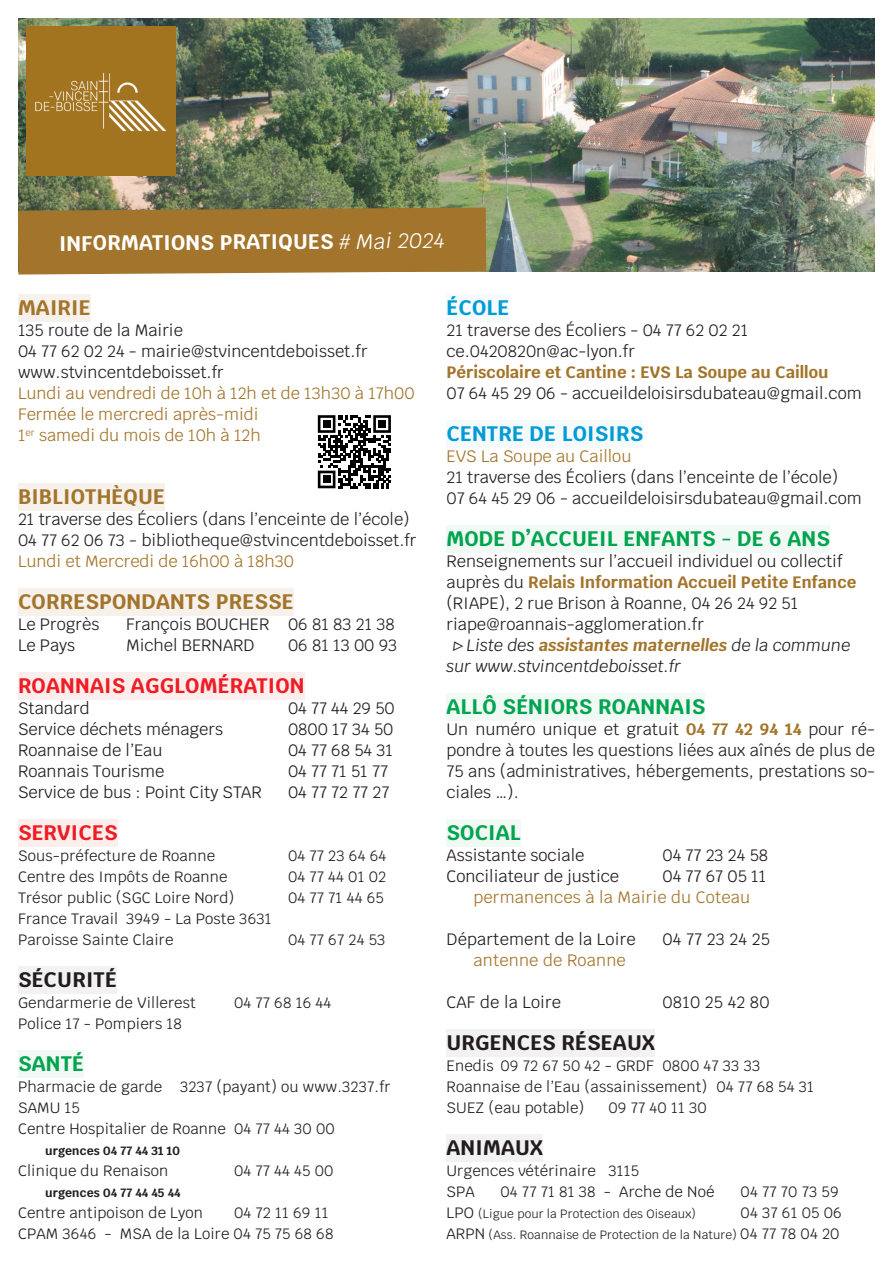
<style>
.page{position:relative;width:893px;height:1263px;background:#fff}
.page>*{position:absolute;margin:0;border:0;box-sizing:border-box;transform-origin:0 0}
.t1{font:700 21px "Krub";letter-spacing:.01em;color:#00a44f}
.t2{font:700 21px "Krub";letter-spacing:.01em;color:#a3742b}
.t3{font:700 21px "Krub";letter-spacing:.01em;color:#221d1c}
.t4{font:700 21px "Krub";letter-spacing:.01em;color:#ee1d23}
.t5{font:700 21px "Krub";color:#fff}
.t6{font:700 21px "Krub";letter-spacing:.01em;color:#009bd5}
.t7{font:16.5px/21px "Krub";color:#231f20}
.t8{font:16.5px/21px "Krub";color:#a3742b}
.t9{font:16.5px "Krub";color:#221d1c}
.t10{font:700 16.5px "Krub";color:#a3742b}
.t11{font:15px/21px "Krub";letter-spacing:.01em;color:#231f20}
.t12{font:12px "Krub";letter-spacing:.01em;color:#231f20}
.t13{font:700 12px "Krub";letter-spacing:.01em;color:#231f20}
.s1{font-weight:400;font-style:italic}
.s2{font-weight:700;color:#a3742b}
.s3{font-style:italic}
.s4{font-weight:700;font-style:italic;color:#a3742b}
.s5{font-size:15px}
</style>
<div class="page">
<div style="left:18px;top:294px;width:73px;height:27px;background:#f6f1eb"></div>
<svg style="left:318px;top:415px;width:73px;height:73px"></svg>
<div style="left:323px;top:420px;width:7px;height:8px;background:#000"></div>
<div style="left:378px;top:420px;width:8px;height:8px;background:#000"></div>
<div style="left:323px;top:476px;width:7px;height:7px;background:#000"></div>
<div style="left:18px;top:672px;width:287px;height:27px;background:#fdeeee"></div>
<div style="left:18px;top:966px;width:99px;height:27px;background:#f2f2f2"></div>
<div style="left:18px;top:1050px;width:66px;height:27px;background:#f0f9f4"></div>
<div style="left:446px;top:819px;width:75px;height:27px;background:#f0f9f4"></div>
<div style="left:446px;top:1134px;width:97px;height:27px;background:#f2f2f2"></div>
<div style="left:446px;top:1029px;width:209px;height:27px;background:#f2f2f2"></div>
<div style="left:18px;top:819px;width:99px;height:27px;background:#fdeeee"></div>
<div style="left:446px;top:294px;width:63px;height:27px;background:#f5fbfd"></div>
<div style="left:18px;top:483px;width:147px;height:27px;background:#f6f1eb"></div>
<div style="left:446px;top:420px;width:197px;height:27px;background:#f5fbfd"></div>
<div style="left:446px;top:525px;width:384px;height:27px;background:#f0f9f4"></div>
<div style="left:446px;top:693px;width:259px;height:27px;background:#f0f9f4"></div>
<div style="left:18px;top:588px;width:276px;height:27px;background:#f6f1eb"></div>
<img style="left:18px;top:18px;width:857px;height:253px">
<img style="left:26px;top:26px;width:149px;height:149px">
<div style="left:18px;top:208px;width:468px;height:66px;background:#a3742b"></div>
<p class="t5" style="left:59px;top:229px;width:388px">INFORMATIONS PRATIQUES <span class="s1"># Mai 2024</span></p>
<p class="t2" style="left:18px;top:294px;width:74px">MAIRIE</p>
<p class="t7" style="left:18px;top:320px;width:351px">135 route de la Mairie<br>04 77 62 02 24 - mairie@stvincentdeboisset.fr www.stvincentdeboisset.fr</p>
<p class="t8" style="left:18px;top:383px;width:398px">Lundi au vendredi de 10h à 12h et de 13h30 à 17h00<br>Fermée le mercredi après-midi<br>1<sup>er</sup> samedi du mois de 10h à 12h</p>
<p class="t2" style="left:18px;top:483px;width:148px">BIBLIOTHÈQUE</p>
<p class="t7" style="left:18px;top:509px;width:400px">21 traverse des Écoliers (dans l’enceinte de l’école)<br>04 77 62 06 73 - bibliotheque@stvincentdeboisset.fr</p>
<p class="t8" style="left:18px;top:551px;width:278px">Lundi et Mercredi de 16h00 à 18h30</p>
<p class="t2" style="left:18px;top:588px;width:277px">CORRESPONDANTS PRESSE</p>
<p class="t7" style="left:18px;top:614px;width:83px">Le Progrès</p>
<p class="t7" style="left:126px;top:614px;width:270px">François BOUCHER 06 81 83 21 38</p>
<p class="t7" style="left:18px;top:635px;width:59px">Le Pays</p>
<p class="t7" style="left:126px;top:635px;width:130px">Michel BERNARD</p>
<p class="t7" style="left:288px;top:635px;width:111px">06 81 13 00 93</p>
<p class="t4" style="left:18px;top:672px;width:288px">ROANNAIS AGGLOMÉRATION</p>
<p class="t7" style="left:18px;top:698px;width:73px">Standard</p>
<p class="t7" style="left:288px;top:698px;width:108px">04 77 44 29 50</p>
<p class="t7" style="left:18px;top:719px;width:207px">Service déchets ménagers</p>
<p class="t7" style="left:288px;top:719px;width:107px">0800 17 34 50</p>
<p class="t7" style="left:18px;top:740px;width:146px">Roannaise de l’Eau</p>
<p class="t7" style="left:288px;top:740px;width:107px">04 77 68 54 31</p>
<p class="t7" style="left:18px;top:761px;width:148px">Roannais Tourisme</p>
<p class="t7" style="left:288px;top:761px;width:101px">04 77 71 51 77</p>
<p class="t7" style="left:18px;top:782px;width:245px">Service de bus : Point City STAR</p>
<p class="t7" style="left:288px;top:782px;width:103px">04 77 72 77 27</p>
<p class="t4" style="left:18px;top:819px;width:101px">SERVICES</p>
<p class="t11" style="left:18px;top:845px;width:199px">Sous-préfecture de Roanne</p>
<p class="t11" style="left:288px;top:845px;width:100px">04 77 23 64 64</p>
<p class="t11" style="left:18px;top:866px;width:211px">Centre des Impôts de Roanne</p>
<p class="t11" style="left:288px;top:866px;width:100px">04 77 44 01 02</p>
<p class="t11" style="left:18px;top:887px;width:218px">Trésor public (SGC Loire Nord)</p>
<p class="t11" style="left:288px;top:887px;width:97px">04 77 71 44 65</p>
<p class="t11" style="left:18px;top:908px;width:255px">France Travail 3949 - La Poste 3631<br>Paroisse Sainte Claire</p>
<p class="t11" style="left:288px;top:929px;width:99px">04 77 67 24 53</p>
<p class="t3" style="left:18px;top:966px;width:100px">SÉCURITÉ</p>
<p class="t11" style="left:18px;top:992px;width:179px">Gendarmerie de Villerest</p>
<p class="t11" style="left:234px;top:992px;width:99px">04 77 68 16 44</p>
<p class="t11" style="left:18px;top:1013px;width:165px">Police 17 - Pompiers 18</p>
<p class="t1" style="left:18px;top:1050px;width:67px">SANTÉ</p>
<p class="t11" style="left:18px;top:1076px;width:374px">Pharmacie de garde 3237 (payant) ou www.3237.fr<br>SAMU 15<br>Centre Hospitalier de Roanne 04 77 44 30 00</p>
<p class="t13" style="left:45px;top:1143px;width:137px">urgences 04 77 44 31 10</p>
<p class="t11" style="left:18px;top:1160px;width:152px">Clinique du Renaison</p>
<p class="t11" style="left:234px;top:1160px;width:101px">04 77 44 45 00</p>
<p class="t13" style="left:45px;top:1185px;width:137px">urgences 04 77 44 45 44</p>
<p class="t11" style="left:18px;top:1202px;width:187px">Centre antipoison de Lyon</p>
<p class="t11" style="left:18px;top:1202px;width:317px;text-indent:216px">04 72 11 69 11<br>CPAM 3646 - MSA de la Loire 04 75 75 68 68</p>
<p class="t6" style="left:446px;top:294px;width:64px">ÉCOLE</p>
<p class="t7" style="left:446px;top:320px;width:303px">21 traverse des Écoliers - 04 77 62 02 21 ce.0420820n@ac-lyon.fr</p>
<p class="t10" style="left:446px;top:361px;width:383px">Périscolaire et Cantine : EVS La Soupe au Caillou</p>
<p class="t7" style="left:446px;top:383px;width:417px">07 64 45 29 06 - accueildeloisirsdubateau@gmail.com</p>
<p class="t6" style="left:446px;top:420px;width:198px">CENTRE DE LOISIRS</p>
<p class="t8" style="left:446px;top:446px;width:186px">EVS La Soupe au Caillou</p>
<p class="t7" style="left:446px;top:467px;width:417px">21 traverse des Écoliers (dans l’enceinte de l’école)<br>07 64 45 29 06 - accueildeloisirsdubateau@gmail.com</p>
<p class="t1" style="left:446px;top:525px;width:385px">MODE D’ACCUEIL ENFANTS - DE 6 ANS</p>
<p class="t7" style="left:446px;top:551px;width:411px">Renseignements sur l’accueil individuel ou collectif auprès du <span class="s2">Relais Information Accueil Petite Enfance </span>(RIAPE), 2 rue Brison à Roanne, 04 26 24 92 51 riape@roannais-agglomeration.fr<br><span class="s3">▷Liste des</span> <span class="s4">assistantes maternelles</span> <span class="s3">de la commune sur www.stvincentdeboisset.fr</span></p>
<p class="t1" style="left:446px;top:693px;width:260px">ALLÔ SÉNIORS ROANNAIS</p>
<p class="t7" style="left:446px;top:719px;width:430px;text-align:justify">Un numéro unique et gratuit <span class="s2">04 77 42 94 14</span> pour ré&shy;pondre à toutes les questions liées aux aînés de plus de 75 ans (administratives, hébergements, prestations so&shy;ciales …).</p>
<p class="t1" style="left:446px;top:819px;width:76px">SOCIAL</p>
<p class="t9" style="left:446px;top:844px;width:139px">Assistante sociale</p>
<p class="t9" style="left:662px;top:844px;width:107px">04 77 23 24 58</p>
<p class="t9" style="left:446px;top:865px;width:174px">Conciliateur de justice</p>
<p class="t9" style="left:662px;top:865px;width:105px">04 77 67 05 11</p>
<p class="t8" style="left:473px;top:887px;width:278px">permanences à la Mairie du Coteau</p>
<p class="t9" style="left:446px;top:928px;width:191px">Département de la Loire</p>
<p class="t9" style="left:662px;top:928px;width:109px">04 77 23 24 25</p>
<p class="t8" style="left:473px;top:950px;width:154px">antenne de Roanne</p>
<p class="t9" style="left:446px;top:991px;width:116px">CAF de la Loire</p>
<p class="t7" style="left:662px;top:992px;width:109px">0810 25 42 80</p>
<p class="t3" style="left:446px;top:1029px;width:210px">URGENCES RÉSEAUX</p>
<p class="t11" style="left:446px;top:1055px;width:369px">Enedis 09 72 67 50 42 - GRDF 0800 47 33 33<br>Roannaise de l’Eau (assainissement) 04 77 68 54 31<br>SUEZ (eau potable)</p>
<p class="t11" style="left:608px;top:1097px;width:100px">09 77 40 11 30</p>
<p class="t3" style="left:446px;top:1134px;width:98px">ANIMAUX</p>
<p class="t11" style="left:446px;top:1160px;width:194px">Urgences vétérinaire 3115<br>SPA</p>
<p class="t11" style="left:500px;top:1181px;width:215px">04 77 71 81 38 - Arche de Noé</p>
<p class="t11" style="left:741px;top:1181px;width:100px">04 77 70 73 59</p>
<p class="t12" style="left:446px;top:1206px;width:251px"><span class="s5">LPO</span> (Ligue pour la Protection des Oiseaux)</p>
<p class="t11" style="left:741px;top:1202px;width:103px">04 37 61 05 06</p>
<p class="t12" style="left:446px;top:1227px;width:394px"><span class="s5">ARPN</span> (Ass. Roannaise de Protection de la Nature) <span class="s5">04 77 78 04 20</span></p>
</div>
